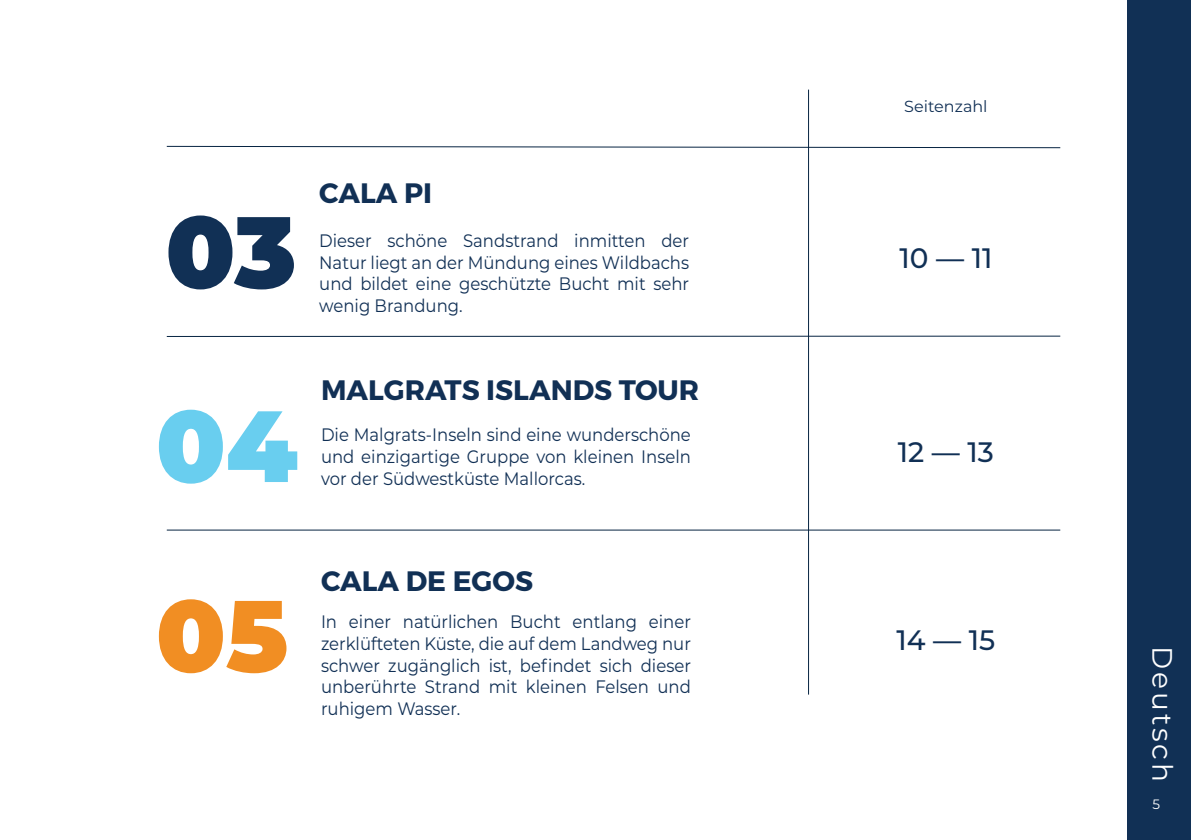
<style>
.page{position:relative;width:1191px;height:840px;background:#fff}
.page>*{position:absolute;margin:0;border:0;box-sizing:border-box;transform-origin:0 0}
.t1{font:900 101px "Montserrat";color:#113055}
.t2{font:900 101px "Montserrat";color:#69ceef}
.t3{font:900 101px "Montserrat";color:#f18e23}
.t4{font:700 28px "Montserrat";color:#113055}
.t5{font:500 28px "Montserrat";color:#113055}
.t6{font:28px "Montserrat";letter-spacing:.1em;color:#fff}
.t7{font:18px/21.6px "Montserrat";color:#113055;text-align:justify;scale:.91 1}
.t8{font:16px "Montserrat";color:#113055}
.t9{font:13.6px "Montserrat";color:#fff}
</style>
<div class="page">
<div style="left:1127px;top:0;width:64px;height:839px;background:#113055"></div>
<hr style="left:167px;top:335px;width:893px;height:2px;background:#072442">
<hr style="left:167px;top:529px;width:893px;height:1px;background:#072442">
<svg style="left:166px;top:145px;width:895px;height:4px"></svg>
<hr style="left:808px;top:90px;width:1px;height:604px;background:#072442">
<h1 class="t1" style="left:165px;top:176px;width:132px">03</h1>
<h2 class="t4" style="left:319px;top:176px;width:114px">CALA PI</h2>
<p class="t7" style="left:319px;top:229px;width:408px">Dieser schöne Sandstrand inmitten der Natur liegt an der Mündung eines Wildbachs und bildet eine geschützte Bucht mit sehr wenig Brandung.</p>
<h1 class="t2" style="left:156px;top:370px;width:143px">04</h1>
<h2 class="t4" style="left:321px;top:372px;width:380px">MALGRATS ISLANDS TOUR</h2>
<p class="t7" style="left:321px;top:423px;width:408px">Die Malgrats-Inseln sind eine wunderschöne und einzigartige Gruppe von kleinen Inseln vor der Südwestküste Mallorcas.</p>
<h1 class="t3" style="left:156px;top:559px;width:134px">05</h1>
<h2 class="t4" style="left:321px;top:563px;width:214px">CALA DE EGOS</h2>
<p class="t7" style="left:321px;top:610px;width:408px">In einer natürlichen Bucht entlang einer zerklüfteten Küste, die auf dem Landweg nur schwer zugänglich ist, befindet sich dieser unberührte Strand mit kleinen Felsen und ruhigem Wasser.</p>
<p class="t8" style="left:904px;top:95px;width:85px">Seitenzahl</p>
<h2 class="t5" style="left:899px;top:238px;width:95px">10 — 11</h2>
<h2 class="t5" style="left:898px;top:432px;width:98px">12 — 13</h2>
<h2 class="t5" style="left:896px;top:620px;width:100px">14 — 15</h2>
<h2 class="t6" style="left:1181px;top:646px;width:137px;rotate:90deg">Deutsch</h2>
<p class="t9" style="left:1152px;top:794px;width:9px">5</p>
</div>
